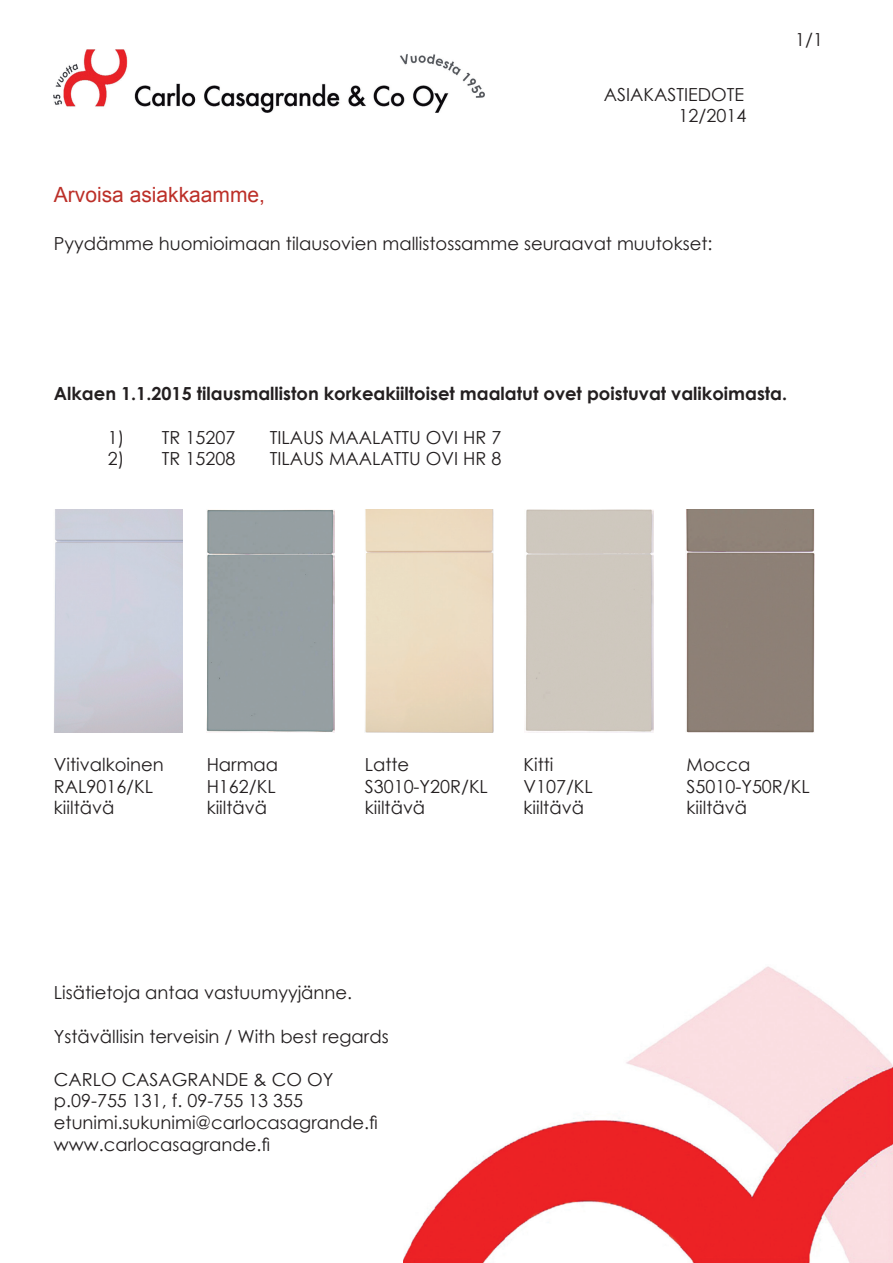
<style>
.page{position:relative;width:893px;height:1263px;background:#fff}
.page>*{position:absolute;margin:0;border:0;box-sizing:border-box;transform-origin:0 0}
.t1{font:21px "Arial";color:#bc2f28}
.t2{font:18px/21.6px "Century Gothic";color:#231f20}
.t3{font:700 18px "Century Gothic";color:#231f20}
</style>
<div class="page">
<img style="left:403px;top:966px;width:490px;height:297px">
<img style="left:54px;top:50px;width:431px;height:62px">
<div style="left:207px;top:509px;width:127px;height:224px;background:#969fa2"></div>
<div style="left:525px;top:509px;width:128px;height:224px;background:#cec8be"></div>
<div style="left:686px;top:509px;width:129px;height:224px;background:#8d8076"></div>
<img style="left:365px;top:509px;width:129px;height:224px">
<p class="t1" style="left:54px;top:181px;width:213px">Arvoisa asiakkaamme,</p>
<p class="t2" style="left:604px;top:83px;width:144px;text-align:right">ASIAKASTIEDOTE<br>12/2014</p>
<p class="t2" style="left:54px;top:232px;width:660px">Pyydämme huomioimaan tilausovien mallistossamme seuraavat muutokset:</p>
<p class="t2" style="left:795px;top:29px;width:29px">1/1</p>
<p class="t3" style="left:54px;top:380px;width:735px">Alkaen 1.1.2015 tilausmalliston korkeakiiltoiset maalatut ovet poistuvat valikoimasta.</p>
<p class="t2" style="left:108px;top:426px;width:129px">1) TR 15207</p>
<p class="t2" style="left:270px;top:426px;width:233px">TILAUS MAALATTU OVI HR 7</p>
<p class="t2" style="left:108px;top:448px;width:129px">2) TR 15208</p>
<p class="t2" style="left:270px;top:448px;width:233px">TILAUS MAALATTU OVI HR 8</p>
<p class="t2" style="left:54px;top:753px;width:111px">Vitivalkoinen<br>RAL9016/KL kiiltävä</p>
<p class="t2" style="left:207px;top:753px;width:73px">Harmaa<br>H162/KL kiiltävä</p>
<p class="t2" style="left:523px;top:753px;width:71px">Kitti<br>V107/KL kiiltävä</p>
<p class="t2" style="left:365px;top:753px;width:125px">Latte<br>S3010-Y20R/KL kiiltävä</p>
<p class="t2" style="left:686px;top:753px;width:125px">Mocca<br>S5010-Y50R/KL kiiltävä</p>
<p class="t2" style="left:54px;top:982px;width:300px">Lisätietoja antaa vastuumyyjänne.</p>
<p class="t2" style="left:54px;top:1025px;width:336px">Ystävällisin terveisin / With best regards</p>
<p class="t2" style="left:54px;top:1068px;width:325px">CARLO CASAGRANDE &amp; CO OY p.09-755 131, f. 09-755 13 355 etunimi.sukunimi@carlocasagrande.fi www.carlocasagrande.fi</p>
</div>
